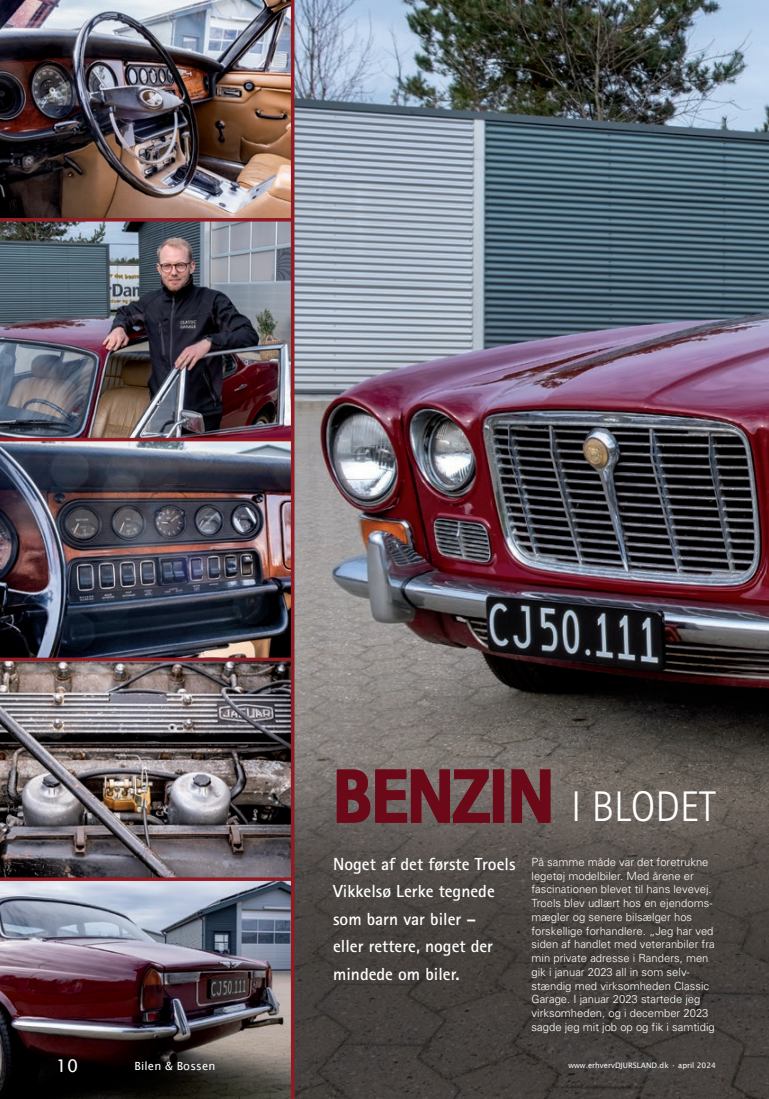
<style>
.page{position:relative;width:769px;height:1099px;background:#fff}
.page>*{position:absolute;margin:0;border:0;box-sizing:border-box;transform-origin:0 0}
.t1{font:300 42.88px "Rotis Sans Serif";color:#fff}
.t2{font:700 17.5px/27.5px "Rotis Sans Serif";color:#fff}
.t3{font:17.5px "Lucida Sans";color:#fff}
.t4{font:300 11.25px/13.8px "Univers";color:#fff}
.t5{font:11.25px "Lucida Sans";letter-spacing:.01em;color:#fff}
.t6{font:7.5px "Lucida Sans";color:#fff}
.s1{font-weight:700;font-size:71.5px;color:#6c0919}
</style>
<div class="page">
<img style="left:294px;top:0;width:475px;height:1098px">
<img style="left:0;top:0;width:291px;height:1098px">
<hr style="left:291px;top:0;width:3px;height:1098px;background:#911b23">
<hr style="left:0;top:218px;width:293px;height:3px;background:#911b23">
<hr style="left:0;top:438px;width:293px;height:3px;background:#911b23">
<svg style="left:0;top:657px;width:291px;height:4px"></svg>
<svg style="left:0;top:877px;width:291px;height:4px"></svg>
<h1 class="t1" style="left:333px;top:781px;width:384px"><span class="s1">BENZIN</span> I BLODET</h1>
<h2 class="t2" style="left:333px;top:849px;width:184px">Noget af det første Troels<br>Vikkelsø Lerke tegnede som barn var biler –<br>eller rettere, noget der mindede om biler.</h2>
<p class="t4" style="left:532px;top:854px;width:185px">På samme måde var det foretrukne legetøj modelbiler. Med årene er fascinationen blevet til hans levevej.<br>Troels blev udlært hos en ejendoms&shy;mægler og senere bilsælger hos forskellige forhandlere. „Jeg har ved siden af handlet med veteranbiler fra min private adresse i Randers, men gik i januar 2023 all in som selv&shy;stændig med virksomheden Classic Garage. I januar 2023 startede jeg virksomheden, og i december 2023 sagde jeg mit job op og fik i samtidig</p>
<h2 class="t3" style="left:56px;top:1055px;width:24px">10</h2>
<p class="t5" style="left:135px;top:1059px;width:82px">Bilen &amp; Bossen</p>
<p class="t6" style="left:568px;top:1061px;width:149px">www.erhvervDJURSLAND.dk • april 2024</p>
</div>
